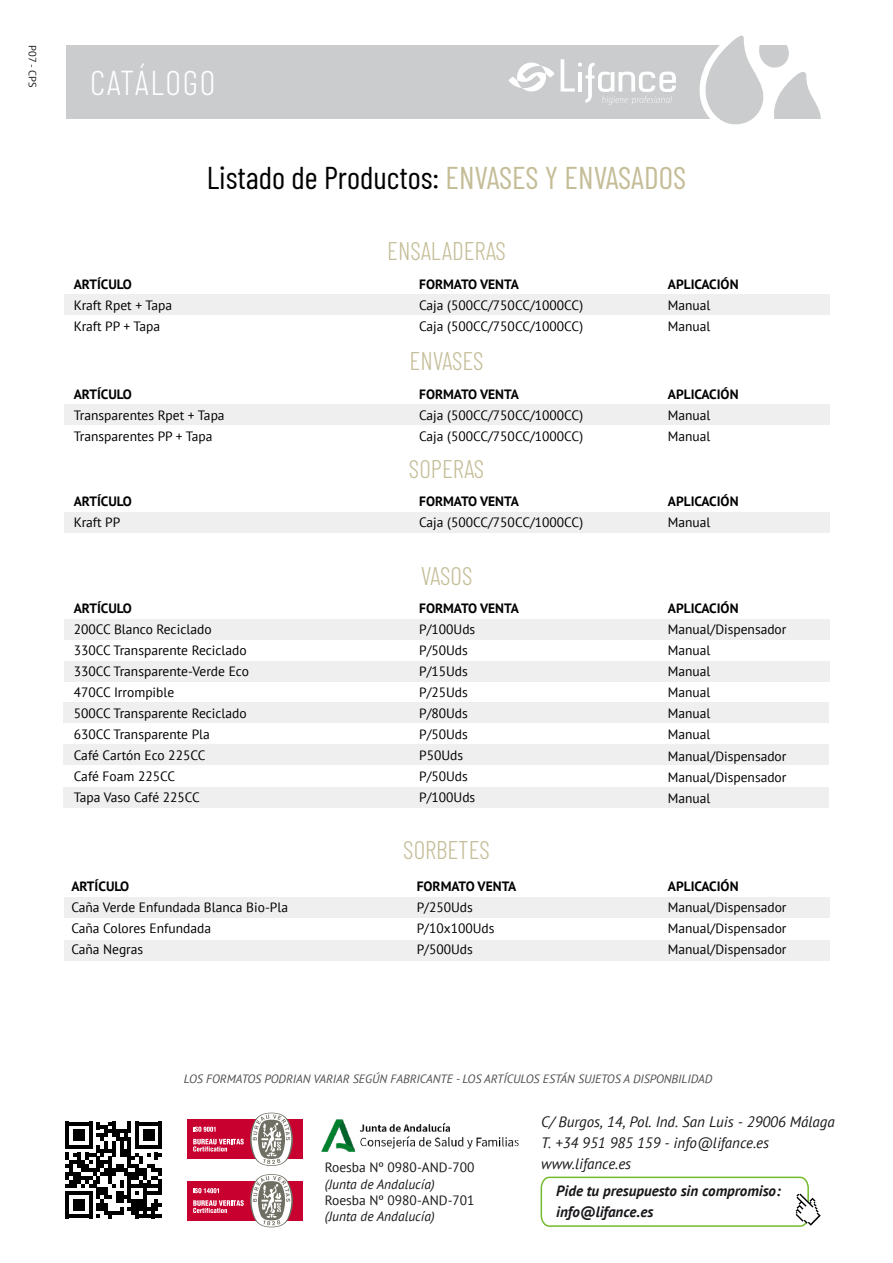
<style>
.page{position:relative;width:893px;height:1263px;background:#fff}
.page>*{position:absolute;margin:0;border:0;box-sizing:border-box;transform-origin:0 0}
.t1{font:300 34.5px "Barlow Condensed";letter-spacing:.05em;color:#fff}
.t2{font:31.5px "Barlow Condensed";color:#000}
.t3{font:300 25.5px "Barlow Condensed";color:#c4bd97}
.t4{font:italic 15px/21px "PT Sans";color:#1a171b}
.t5{font:italic 700 15px/21px "PT Sans";color:#1a171b}
.t6{font:13.5px/21px "PT Sans";color:#000}
.t7{font:700 13.5px "PT Sans";color:#000}
.t8{font:13.5px "PT Sans";color:#1a171b}
.t9{font:italic 13.5px "PT Sans";color:#1a171b}
.t10{font:italic 12px "PT Sans";color:#4c4c4c}
.t11{font:10.5px "PT Sans";color:#1a171b}
.s1{color:#c4bd97}
</style>
<div class="page">
<svg style="left:66px;top:1122px;width:96px;height:96px"></svg>
<svg style="left:540px;top:1176px;width:281px;height:51px"></svg>
<div style="left:187px;top:1119px;width:116px;height:40px;background:#c80030"></div>
<svg style="left:250px;top:1112px;width:43px;height:54px"></svg>
<svg style="left:193px;top:1126px;width:23px;height:6px"></svg>
<svg style="left:193px;top:1139px;width:51px;height:12px"></svg>
<div style="left:187px;top:1181px;width:116px;height:39px;background:#c80030"></div>
<svg style="left:250px;top:1174px;width:43px;height:53px"></svg>
<svg style="left:193px;top:1200px;width:51px;height:13px"></svg>
<svg style="left:193px;top:1188px;width:26px;height:5px"></svg>
<img style="left:321px;top:1119px;width:198px;height:33px">
<div style="left:64px;top:787px;width:765px;height:21px;background:#efefef"></div>
<div style="left:64px;top:661px;width:765px;height:20px;background:#efefef"></div>
<div style="left:64px;top:619px;width:765px;height:21px;background:#efefef"></div>
<div style="left:64px;top:744px;width:765px;height:21px;background:#efefef"></div>
<div style="left:64px;top:703px;width:765px;height:20px;background:#efefef"></div>
<div style="left:64px;top:940px;width:765px;height:20px;background:#efefef"></div>
<div style="left:64px;top:294px;width:765px;height:21px;background:#efefef"></div>
<div style="left:64px;top:404px;width:765px;height:21px;background:#efefef"></div>
<div style="left:64px;top:512px;width:765px;height:21px;background:#efefef"></div>
<div style="left:64px;top:897px;width:765px;height:20px;background:#efefef"></div>
<div style="left:66px;top:45px;width:658px;height:74px;background:#cacccd"></div>
<svg style="left:561px;top:59px;width:115px;height:46px"></svg>
<svg style="left:508px;top:63px;width:47px;height:29px"></svg>
<svg style="left:699px;top:35px;width:122px;height:90px"></svg>
<p class="t11" style="left:39px;top:45px;width:43px;rotate:90deg">P07 - CPS</p>
<h1 class="t1" style="left:90px;top:58px;width:127px">CATÁLOGO</h1>
<h2 class="t2" style="left:207px;top:156px;width:481px">Listado de Productos: <span class="s1">ENVASES Y ENVASADOS</span></h2>
<p class="t7" style="left:74px;top:275px;width:59px">ARTÍCULO</p>
<p class="t6" style="left:74px;top:294px;width:100px">Kraft Rpet + Tapa<br>Kraft PP + Tapa</p>
<p class="t7" style="left:74px;top:385px;width:59px">ARTÍCULO</p>
<p class="t6" style="left:74px;top:404px;width:152px">Transparentes Rpet + Tapa<br>Transparentes PP + Tapa</p>
<p class="t7" style="left:74px;top:493px;width:59px">ARTÍCULO</p>
<p class="t6" style="left:74px;top:512px;width:48px">Kraft PP</p>
<p class="t7" style="left:74px;top:600px;width:59px">ARTÍCULO</p>
<p class="t6" style="left:74px;top:619px;width:177px">200CC Blanco Reciclado<br>330CC Transparente Reciclado<br>330CC Transparente-Verde Eco<br>470CC Irrompible<br>500CC Transparente Reciclado<br>630CC Transparente Pla<br>Café Cartón Eco 225CC<br>Café Foam 225CC<br>Tapa Vaso Café 225CC</p>
<p class="t7" style="left:71px;top:877px;width:59px">ARTÍCULO</p>
<p class="t6" style="left:71px;top:896px;width:218px">Caña Verde Enfundada Blanca Bio-Pla<br>Caña Colores Enfundada<br>Caña Negras</p>
<h3 class="t3" style="left:387px;top:233px;width:120px">ENSALADERAS</h3>
<p class="t7" style="left:419px;top:275px;width:101px">FORMATO VENTA</p>
<p class="t6" style="left:419px;top:294px;width:165px">Caja (500CC/750CC/1000CC)<br>Caja (500CC/750CC/1000CC)</p>
<h3 class="t3" style="left:410px;top:343px;width:76px">ENVASES</h3>
<p class="t7" style="left:419px;top:385px;width:101px">FORMATO VENTA</p>
<p class="t6" style="left:419px;top:404px;width:165px">Caja (500CC/750CC/1000CC)<br>Caja (500CC/750CC/1000CC)</p>
<h3 class="t3" style="left:409px;top:450px;width:77px">SOPERAS</h3>
<p class="t7" style="left:419px;top:493px;width:101px">FORMATO VENTA</p>
<p class="t6" style="left:419px;top:512px;width:165px">Caja (500CC/750CC/1000CC)</p>
<h3 class="t3" style="left:421px;top:557px;width:53px">VASOS</h3>
<p class="t7" style="left:419px;top:600px;width:101px">FORMATO VENTA</p>
<p class="t6" style="left:419px;top:619px;width:58px">P/100Uds<br>P/50Uds<br>P/15Uds<br>P/25Uds<br>P/80Uds<br>P/50Uds<br>P50Uds<br>P/50Uds<br>P/100Uds</p>
<h3 class="t3" style="left:403px;top:831px;width:88px">SORBETES</h3>
<p class="t7" style="left:417px;top:877px;width:101px">FORMATO VENTA</p>
<p class="t6" style="left:417px;top:896px;width:79px">P/250Uds<br>P/10x100Uds<br>P/500Uds</p>
<p class="t7" style="left:668px;top:275px;width:72px">APLICACIÓN</p>
<p class="t6" style="left:668px;top:294px;width:44px">Manual<br>Manual</p>
<p class="t7" style="left:668px;top:385px;width:72px">APLICACIÓN</p>
<p class="t6" style="left:668px;top:404px;width:44px">Manual<br>Manual</p>
<p class="t7" style="left:668px;top:493px;width:72px">APLICACIÓN</p>
<p class="t6" style="left:668px;top:512px;width:44px">Manual</p>
<p class="t7" style="left:668px;top:600px;width:72px">APLICACIÓN</p>
<p class="t6" style="left:668px;top:619px;width:120px">Manual/Dispensador<br>Manual<br>Manual<br>Manual<br>Manual<br>Manual<br>Manual/Dispensador<br>Manual/Dispensador<br>Manual</p>
<p class="t7" style="left:668px;top:877px;width:72px">APLICACIÓN</p>
<p class="t6" style="left:668px;top:896px;width:120px;text-align:justify">Manual/Dispensador Manual/Dispensador Manual/Dispensador</p>
<p class="t10" style="left:184px;top:1071px;width:530px">LOS FORMATOS PODRIAN VARIAR SEGÚN FABRICANTE - LOS ARTÍCULOS ESTÁN SUJETOS A DISPONBILIDAD</p>
<p class="t8" style="left:325px;top:1159px;width:151px">Roesba Nº 0980-AND-700</p>
<p class="t9" style="left:325px;top:1175px;width:111px">(Junta de Andalucía)</p>
<p class="t8" style="left:325px;top:1192px;width:151px">Roesba Nº 0980-AND-701</p>
<p class="t9" style="left:325px;top:1208px;width:111px">(Junta de Andalucía)</p>
<p class="t4" style="left:541px;top:1111px;width:295px">C/ Burgos, 14, Pol. Ind. San Luis - 29006 Málaga<br>T. +34 951 985 159 - info@lifance.es www.lifance.es</p>
<p class="t5" style="left:556px;top:1180px;width:226px">Pide tu presupuesto sin compromiso: info@lifance.es</p>
</div>
